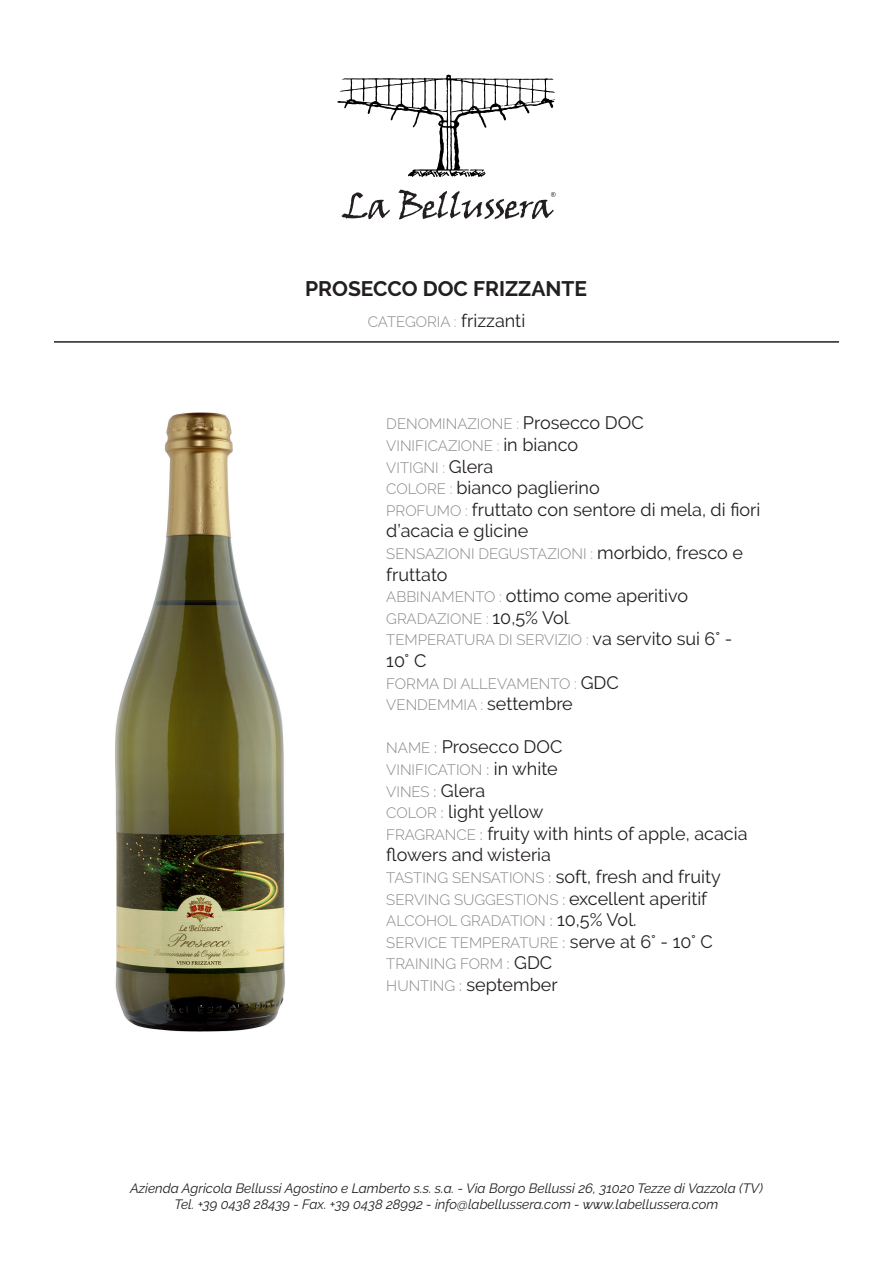
<style>
.page{position:relative;width:893px;height:1263px;background:#fff}
.page>*{position:absolute;margin:0;border:0;box-sizing:border-box;transform-origin:0 0}
.t1{font:700 21px "Raleway";color:#231f20}
.t2{font:18px/21.6px "Raleway";color:#231f20}
.t3{font:300 15px "Raleway";color:#888}
.t4{font:italic 13.5px "Raleway";color:#231f20}
.s1{font-weight:400;font-size:18px;color:#231f20}
.s2{font-weight:300;font-size:15px;color:#888}
.s3{font-size:15px;color:#888}
.s4{font-weight:400}
</style>
<div class="page">
<hr style="left:54px;top:341px;width:785px;height:2px;background:#231f20">
<img style="left:115px;top:412px;width:170px;height:620px">
<svg style="left:337px;top:74px;width:218px;height:103px"></svg>
<svg style="left:342px;top:192px;width:48px;height:27px"></svg>
<svg style="left:398px;top:190px;width:158px;height:29px"></svg>
<p class="t1" style="left:305px;top:277px;width:284px">PROSECCO DOC FRIZZANTE</p>
<p class="t3" style="left:368px;top:313px;width:159px">CATEGORIA : <span class="s1">frizzanti</span></p>
<p class="t3" style="left:386px;top:415px;width:259px">DENOMINAZIONE : <span class="s1">Prosecco DOC</span></p>
<p class="t3" style="left:386px;top:437px;width:193px">VINIFICAZIONE : <span class="s1">in bianco</span></p>
<p class="t3" style="left:386px;top:459px;width:109px">VITIGNI : <span class="s1">Glera</span></p>
<p class="t2" style="left:386px;top:477px;width:215px"><span class="s2">COLORE :</span> bianco paglierino</p>
<p class="t2" style="left:386px;top:499px;width:376px"><span class="s2">PROFUMO :</span> fruttato con sentore di mela, di fiori d’acacia e glicine</p>
<p class="t3" style="left:386px;top:545px;width:358px">SENSAZIONI DEGUSTAZIONI : <span class="s1">morbido, fresco e</span></p>
<p class="t2" style="left:386px;top:563px;width:63px">fruttato</p>
<p class="t2" style="left:386px;top:585px;width:303px"><span class="s2">ABBINAMENTO :</span> ottimo come aperitivo</p>
<p class="t3" style="left:386px;top:610px;width:187px">GRADAZIONE : <span class="s1">10,5% Vol</span>.</p>
<p class="t3" style="left:386px;top:631px;width:348px">TEMPERATURA DI SERVIZIO : <span class="s1">va servito sui 6° -</span></p>
<p class="t2" style="left:386px;top:650px;width:42px">10° C</p>
<p class="t3" style="left:386px;top:675px;width:234px">FORMA DI ALLEVAMENTO : <span class="s1">GDC</span></p>
<p class="t3" style="left:386px;top:696px;width:188px">VENDEMMIA : <span class="s1">settembre</span></p>
<p class="t2" style="left:386px;top:736px;width:178px"><span class="s2">NAME</span> <span class="s3">:</span> Prosecco DOC</p>
<p class="t3" style="left:386px;top:761px;width:173px">VINIFICATION <span class="s4">:</span> <span class="s1">in white</span></p>
<p class="t3" style="left:386px;top:783px;width:100px">VINES <span class="s4">:</span> <span class="s1">Glera</span></p>
<p class="t2" style="left:386px;top:801px;width:159px"><span class="s2">COLOR</span> <span class="s3">:</span> light yellow</p>
<p class="t2" style="left:386px;top:823px;width:363px"><span class="s2">FRAGRANCE</span> <span class="s3">:</span> fruity with hints of apple, acacia flowers and wisteria</p>
<p class="t2" style="left:386px;top:866px;width:336px"><span class="s2">TASTING SENSATIONS</span> <span class="s3">:</span> soft, fresh and fruity</p>
<p class="t3" style="left:386px;top:891px;width:322px">SERVING SUGGESTIONS <span class="s4">:</span> <span class="s1">excellent aperitif</span></p>
<p class="t3" style="left:386px;top:912px;width:252px">ALCOHOL GRADATION <span class="s4">:</span> <span class="s1">10,5% Vol.</span></p>
<p class="t3" style="left:386px;top:934px;width:328px">SERVICE TEMPERATURE <span class="s4">:</span> <span class="s1">serve at 6° - 10° C</span></p>
<p class="t3" style="left:386px;top:955px;width:167px">TRAINING FORM <span class="s4">:</span> <span class="s1">GDC</span></p>
<p class="t2" style="left:386px;top:974px;width:173px"><span class="s2">HUNTING</span> <span class="s3">:</span> september</p>
<p class="t4" style="left:130px;top:1180px;width:634px">Azienda Agricola Bellussi Agostino e Lamberto s.s. s.a. - Via Borgo Bellussi 26, 31020 Tezze di Vazzola (TV)</p>
<p class="t4" style="left:175px;top:1196px;width:545px">Tel. +39 0438 28439 - Fax. +39 0438 28992 - info@labellussera.com - www.labellussera.com</p>
</div>
